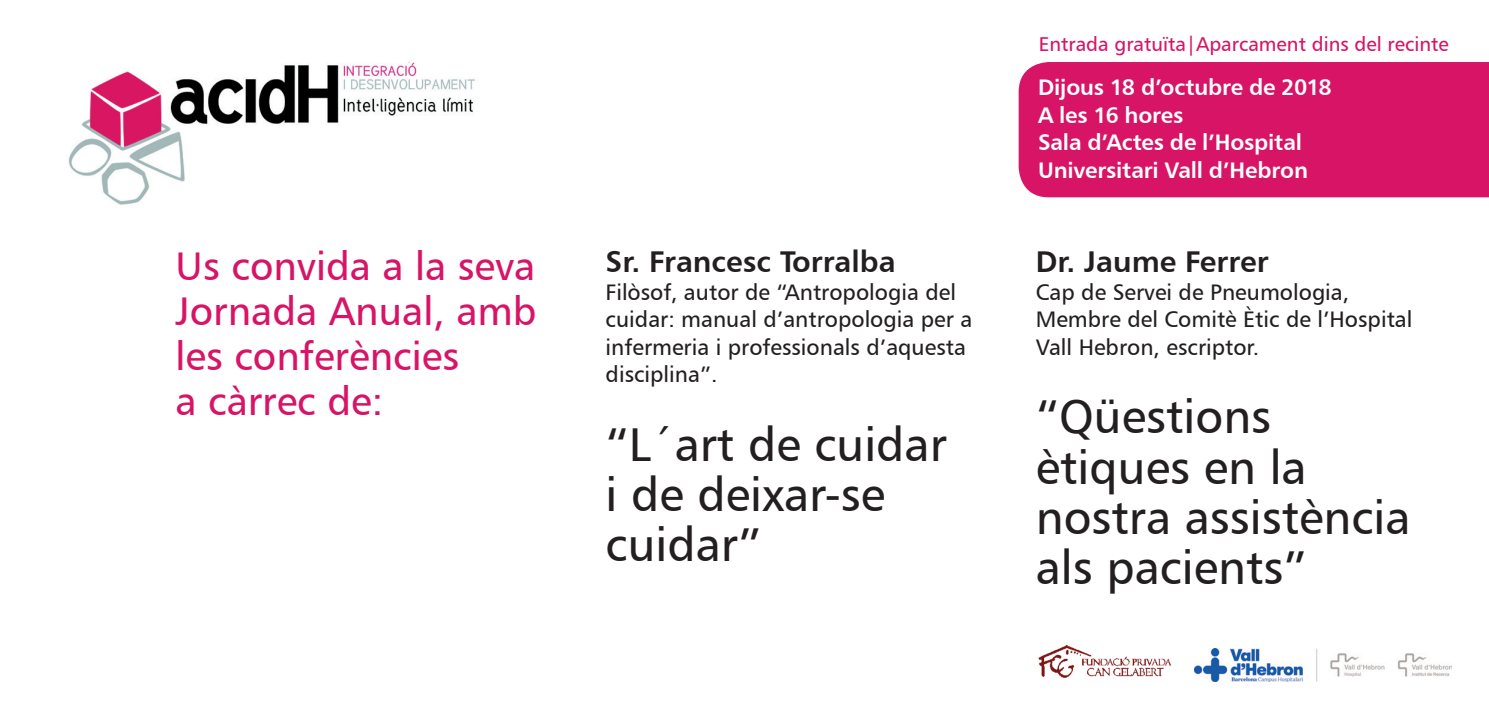
<style>
.page{position:relative;width:1489px;height:709px;background:#fff}
.page>*{position:absolute;margin:0;border:0;box-sizing:border-box;transform-origin:0 0}
.t1{font:47.5px/50px "Humanist 777 BT Roman B";color:#231f20}
.t2{font:40px/45px "Humanist 777 BT Roman B";color:#d71466}
.t3{font:30px "Humanist 777 BT Bold B";color:#231f20}
.t4{font:22.5px/27.5px "Humanist 777 BT Roman B";color:#231f20}
.t5{font:22.5px/27.5px "Humanist 777 BT Bold B";letter-spacing:-.01em;color:#fff}
.t6{font:20px "Humanist 777 BT Roman B";color:#d71466}
</style>
<div class="page">
<img style="left:68px;top:62px;width:407px;height:143px">
<div style="left:1018px;top:62px;width:470px;height:135px;background:#d71466"></div>
<img style="left:1194px;top:648px;width:257px;height:34px">
<img style="left:1038px;top:645px;width:134px;height:33px">
<h2 class="t2" style="left:175px;top:242px;width:363px">Us convida a la seva<br>Jornada Anual, amb les conferències<br>a càrrec de:</h2>
<h3 class="t3" style="left:605px;top:243px;width:291px">Sr. Francesc Torralba</h3>
<p class="t4" style="left:605px;top:277px;width:368px">Filòsof, autor de “Antropologia del cuidar: manual d’antropologia per a infermeria i professionals d’aquesta disciplina”.</p>
<h1 class="t1" style="left:605px;top:418px;width:343px">“L´art de cuidar i de deixar-se cuidar”</h1>
<p class="t6" style="left:1038px;top:31px;width:411px">Entrada gratuïta|Aparcament dins del recinte</p>
<p class="t5" style="left:1038px;top:73px;width:295px">Dijous 18 d’octubre de 2018<br>A les 16 hores<br>Sala d’Actes de l’Hospital<br>Universitari Vall d’Hebron</p>
<h3 class="t3" style="left:1035px;top:243px;width:234px">Dr. Jaume Ferrer</h3>
<p class="t4" style="left:1035px;top:277px;width:378px">Cap de Servei de Pneumologia,<br>Membre del Comitè Ètic de l’Hospital<br>Vall Hebron, escriptor.</p>
<h1 class="t1" style="left:1035px;top:391px;width:376px">“Qüestions ètiques en la nostra assistència als pacients”</h1>
</div>
